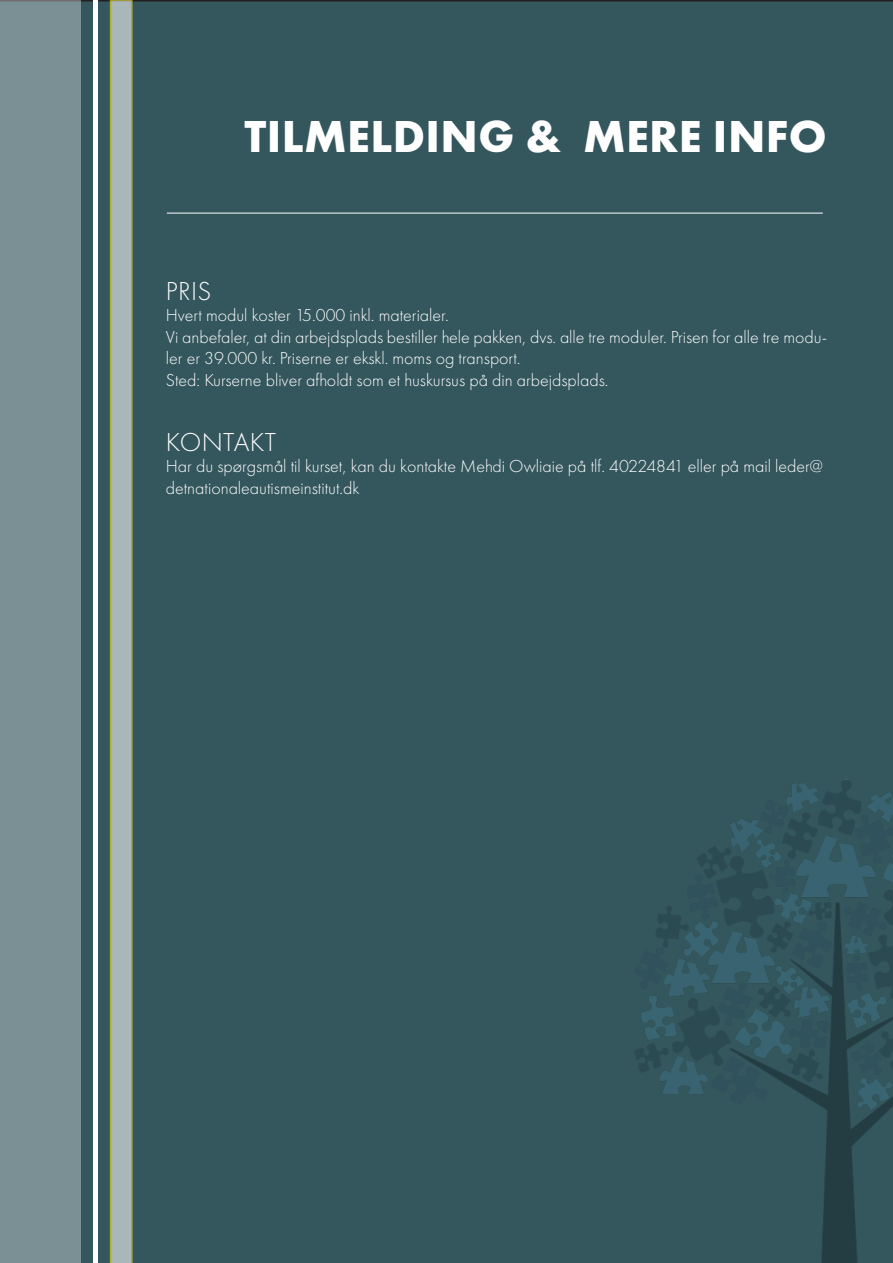
<style>
.page{position:relative;width:893px;height:1263px;background:#fff}
.page>*{position:absolute;margin:0;border:0;box-sizing:border-box;transform-origin:0 0}
.t1{font:700 46.5px "Futura New";letter-spacing:.01em;color:#fff}
.t2{font:300 27px "Futura New";letter-spacing:.01em;color:#fff}
.t3{font:300 18px/21.6px "Futura New";color:#fff}
</style>
<div class="page">
<div style="left:81px;top:0;width:812px;height:1263px;background:#34565d"></div>
<hr style="left:167px;top:213px;width:656px;height:1px;background:#fff">
<div style="left:0;top:0;width:81px;height:1263px;background:#7a9095"></div>
<svg style="left:110px;top:0;width:23px;height:1263px"></svg>
<hr style="left:94px;top:0;width:4px;height:1263px;background:#fff">
<img style="left:632px;top:779px;width:261px;height:484px">
<p class="t1" style="left:245px;top:106px;width:584px">TILMELDING &amp; MERE INFO</p>
<p class="t2" style="left:166px;top:275px;width:47px">PRIS</p>
<p class="t3" style="left:166px;top:304px;width:284px">Hvert modul koster 15.000 inkl. materialer.</p>
<p class="t3" style="left:166px;top:326px;width:663px">Vi anbefaler, at din arbejdsplads bestiller hele pakken, dvs. alle tre moduler. Prisen for alle tre modu&shy;ler er 39.000 kr. Priserne er ekskl. moms og transport.</p>
<p class="t3" style="left:166px;top:369px;width:444px">Sted: Kurserne bliver afholdt som et huskursus på din arbejdsplads.</p>
<p class="t2" style="left:166px;top:426px;width:111px">KONTAKT</p>
<p class="t3" style="left:166px;top:456px;width:659px">Har du spørgsmål til kurset, kan du kontakte Mehdi Owliaie på tlf. 40224841 eller på mail leder@ detnationaleautismeinstitut.dk</p>
</div>
